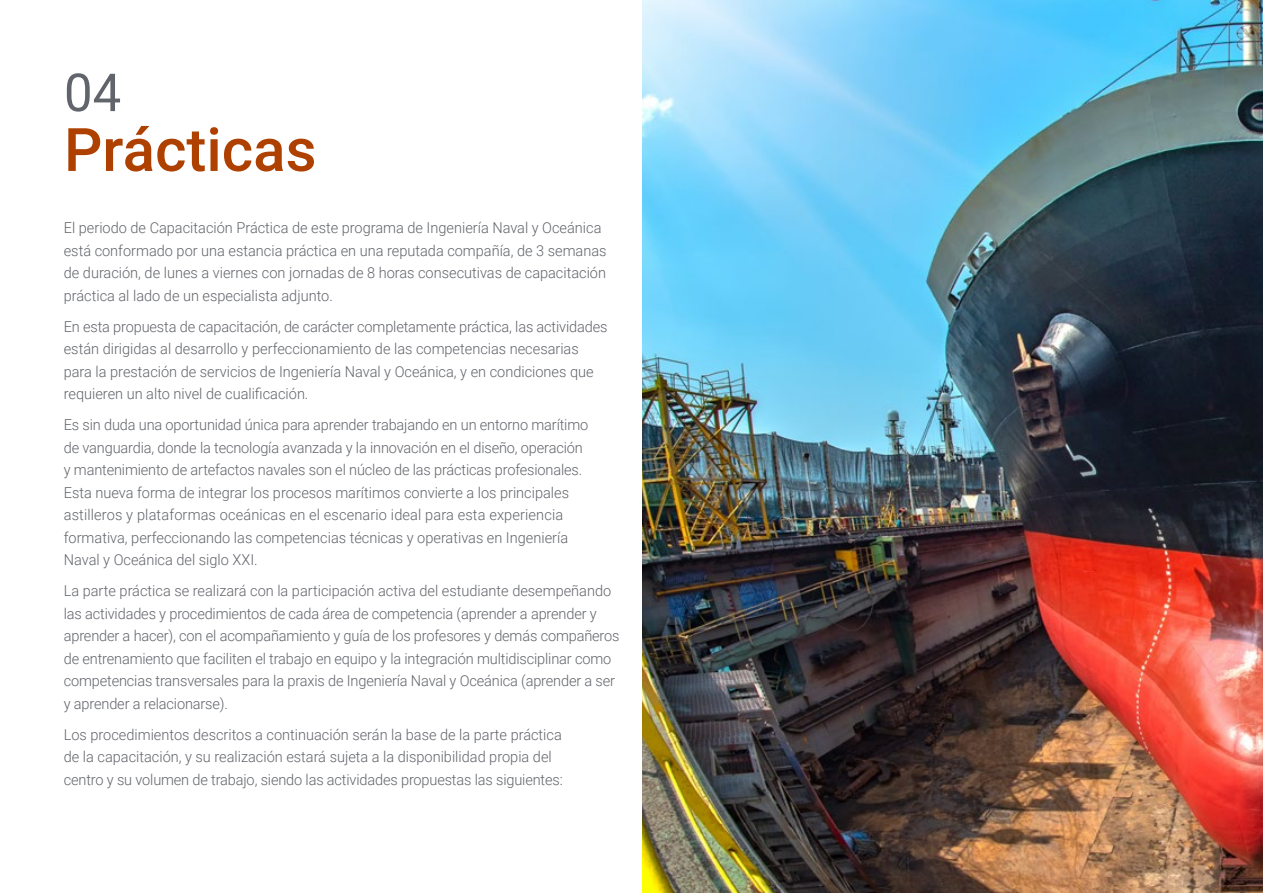
<style>
.page{position:relative;width:1263px;height:893px;background:#fff}
.page>*{position:absolute;margin:0;border:0;box-sizing:border-box;transform-origin:0 0}
.t1{font:500 60px "Roboto";color:#ae4000}
.t2{font:52.5px "Roboto";color:#61646a}
.t3{font:300 15px/22.5px "Roboto";color:#61646a}
</style>
<div class="page">
<img style="left:642px;top:0;width:621px;height:893px">
<h2 class="t2" style="left:64px;top:56px;width:59px">04</h2>
<h1 class="t1" style="left:64px;top:108px;width:254px">Prácticas</h1>
<p class="t3" style="left:64px;top:216px;width:544px">El periodo de Capacitación Práctica de este programa de Ingeniería Naval y Oceánica está conformado por una estancia práctica en una reputada compañía, de 3 semanas de duración, de lunes a viernes con jornadas de 8 horas consecutivas de capacitación práctica al lado de un especialista adjunto.</p>
<p class="t3" style="left:64px;top:314px;width:545px">En esta propuesta de capacitación, de carácter completamente práctica, las actividades están dirigidas al desarrollo y perfeccionamiento de las competencias necesarias para la prestación de servicios de Ingeniería Naval y Oceánica, y en condiciones que requieren un alto nivel de cualificación.</p>
<p class="t3" style="left:64px;top:413px;width:526px">Es sin duda una oportunidad única para aprender trabajando en un entorno marítimo de vanguardia, donde la tecnología avanzada y la innovación en el diseño, operación y mantenimiento de artefactos navales son el núcleo de las prácticas profesionales.<br>Esta nueva forma de integrar los procesos marítimos convierte a los principales astilleros y plataformas oceánicas en el escenario ideal para esta experiencia formativa, perfeccionando las competencias técnicas y operativas en Ingeniería Naval y Oceánica del siglo XXI.</p>
<p class="t3" style="left:64px;top:579px;width:557px">La parte práctica se realizará con la participación activa del estudiante desempeñando las actividades y procedimientos de cada área de competencia (aprender a aprender y aprender a hacer), con el acompañamiento y guía de los profesores y demás compañeros de entrenamiento que faciliten el trabajo en equipo y la integración multidisciplinar como competencias transversales para la praxis de Ingeniería Naval y Oceánica (aprender a ser y aprender a relacionarse).</p>
<p class="t3" style="left:64px;top:722px;width:500px">Los procedimientos descritos a continuación serán la base de la parte práctica de la capacitación, y su realización estará sujeta a la disponibilidad propia del centro y su volumen de trabajo, siendo las actividades propuestas las siguientes:</p>
</div>
